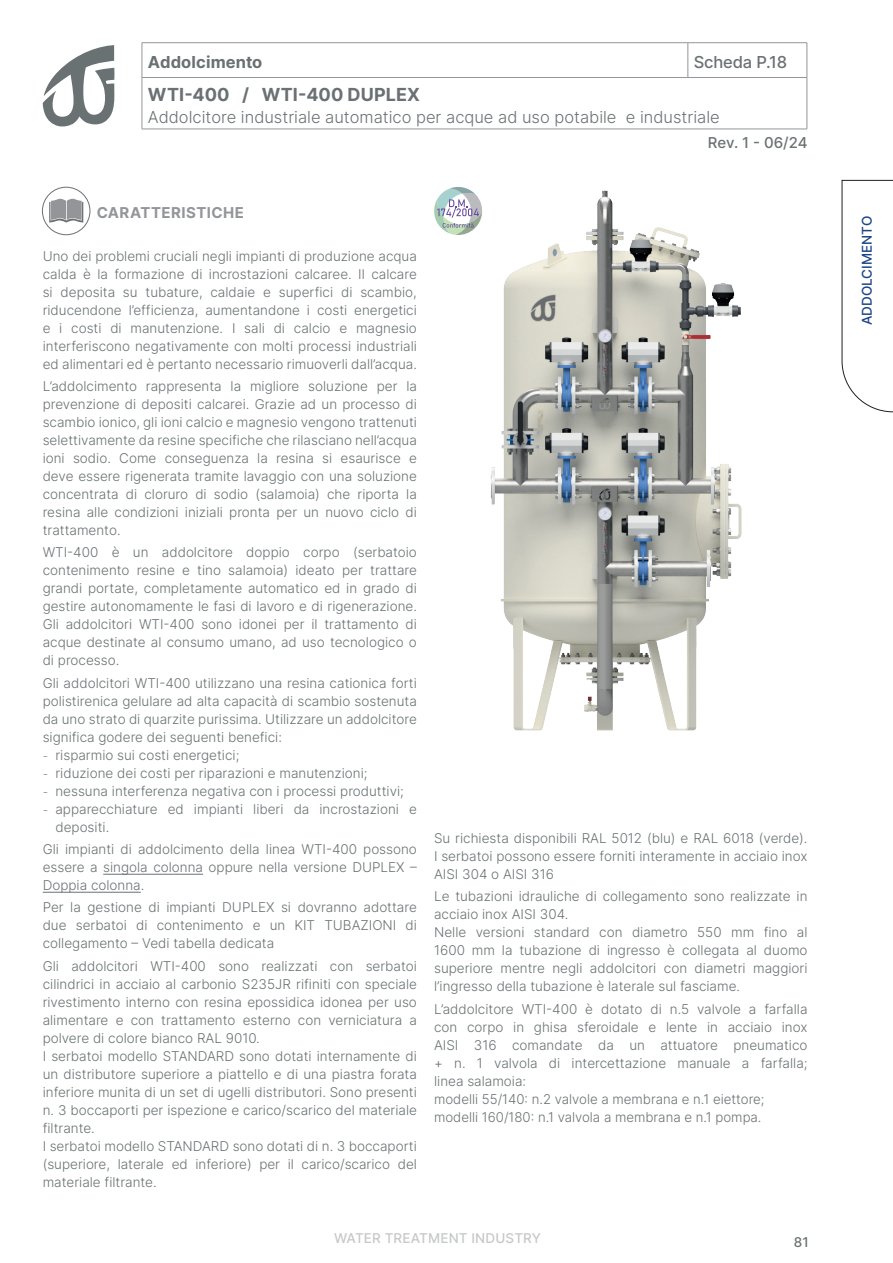
<style>
.page{position:relative;width:893px;height:1263px;background:#fff}
.page>*{position:absolute;margin:0;border:0;box-sizing:border-box;transform-origin:0 0}
.t1{font:700 18px "Inter";letter-spacing:.005em;color:#6a7173}
.t2{font:300 16.5px "Inter";color:#6a7173}
.t3{font:700 16.5px "Inter";letter-spacing:.01em;color:#6a7173}
.t4{font:500 16.5px "Inter";letter-spacing:-.01em;color:#6a7173}
.t5{font:700 15px "Inter";letter-spacing:.03em;color:#939598}
.t6{font:500 15px "Inter";letter-spacing:-.01em;color:#6a7173}
.t7{font:300 13.5px/18px "Inter";color:#6a7173;text-align:justify}
.t8{font:500 13.5px "Inter";letter-spacing:.01em;color:#c7c8ca}
.t9{font:500 13.5px "Inter";color:#1d4488}
.t10{font:500 13.5px "Inter";color:#6a7173}
.s1{font-family:"Helvetica Neue LT Pro";font-weight:100;font-stretch:expanded}
</style>
<div class="page">
<img style="left:490px;top:190px;width:252px;height:541px">
<svg style="left:43px;top:45px;width:72px;height:82px"></svg>
<hr style="left:142px;top:42px;width:546px;height:1px;background:#939598">
<hr style="left:142px;top:43px;width:1px;height:34px;background:#939598">
<hr style="left:688px;top:42px;width:119px;height:1px;background:#939598">
<hr style="left:688px;top:43px;width:1px;height:34px;background:#939598">
<hr style="left:807px;top:43px;width:1px;height:34px;background:#939598">
<hr style="left:142px;top:77px;width:546px;height:1px;background:#939598">
<hr style="left:142px;top:78px;width:1px;height:51px;background:#939598">
<hr style="left:688px;top:77px;width:119px;height:1px;background:#939598">
<hr style="left:807px;top:78px;width:1px;height:51px;background:#939598">
<hr style="left:142px;top:129px;width:546px;height:1px;background:#939598">
<hr style="left:688px;top:129px;width:119px;height:1px;background:#939598">
<hr style="left:103px;top:874px;width:100px;height:1px;background:#6a7173">
<hr style="left:43px;top:892px;width:98px;height:1px;background:#6a7173">
<div style="left:42px;top:187px;width:48px;height:48px;border:1px solid #6a7173;border-radius:50%"></div>
<svg style="left:49px;top:199px;width:34px;height:24px"></svg>
<svg style="left:434px;top:187px;width:48px;height:48px"></svg>
<svg style="left:842px;top:180px;width:51px;height:232px"></svg>
<p class="t3" style="left:148px;top:50px;width:116px">Addolcimento</p>
<p class="t4" style="left:694px;top:50px;width:95px">Scheda P.18</p>
<p class="t1" style="left:148px;top:81px;width:274px">WTI-400 / WTI-400 DUPLEX</p>
<p class="t2" style="left:148px;top:105px;width:573px">Addolcitore industriale automatico per acque ad uso potabile e industriale</p>
<p class="t6" style="left:708px;top:132px;width:101px">Rev. 1 - 06/24</p>
<p class="t5" style="left:97px;top:201px;width:149px">CARATTERISTICHE</p>
<p class="t7" style="left:43px;top:247px;width:376px">Uno dei problemi cruciali negli impianti di produzione acqua calda è la formazione di incrostazioni calcaree. Il calcare si deposita su tubature, caldaie e superfici di scambio, riducendone l’efficienza, aumentandone i costi energetici e i costi di manutenzione. I sali di calcio e magnesio interferiscono negativamente con molti processi industriali ed alimentari ed è pertanto necessario rimuoverli dall’acqua.</p>
<p class="t7" style="left:43px;top:377px;width:376px">L’addolcimento rappresenta la migliore soluzione per la prevenzione di depositi calcarei. Grazie ad un processo di scambio ionico, gli ioni calcio e magnesio vengono trattenuti selettivamente da resine specifiche che rilasciano nell’acqua ioni sodio. Come conseguenza la resina si esaurisce e deve essere rigenerata tramite lavaggio con una soluzione concentrata di cloruro di sodio (salamoia) che riporta la resina alle condizioni iniziali pronta per un nuovo ciclo di trattamento.</p>
<p class="t7" style="left:43px;top:543px;width:376px">WTI-400 è un addolcitore doppio corpo (serbatoio contenimento resine e tino salamoia) ideato per trattare grandi portate, completamente automatico ed in grado di gestire autonomamente le fasi di lavoro e di rigenerazione.<br>Gli addolcitori WTI-400 sono idonei per il trattamento di acque destinate al consumo umano, ad uso tecnologico o di processo.</p>
<p class="t7" style="left:43px;top:674px;width:376px">Gli addolcitori WTI-400 utilizzano una resina cationica forti polistirenica gelulare ad alta capacità di scambio sostenuta da uno strato di quarzite purissima. Utilizzare un addolcitore significa godere dei seguenti benefici:</p>
<p class="t7" style="left:43px;top:746px;width:198px"><span class="s1">-</span> risparmio sui costi energetici;</p>
<p class="t7" style="left:43px;top:764px;width:326px"><span class="s1">-</span> riduzione dei costi per riparazioni e manutenzioni;</p>
<p class="t7" style="left:43px;top:782px;width:363px"><span class="s1">-</span> nessuna interferenza negativa con i processi produttivi;</p>
<p class="t7" style="left:55px;top:800px;width:363px;text-indent:-13px"><span class="s1">-</span> apparecchiature ed impianti liberi da incrostazioni e depositi.</p>
<p class="t7" style="left:43px;top:840px;width:376px">Gli impianti di addolcimento della linea WTI-400 possono essere a singola colonna oppure nella versione DUPLEX – Doppia colonna.</p>
<p class="t7" style="left:43px;top:898px;width:376px">Per la gestione di impianti DUPLEX si dovranno adottare due serbatoi di contenimento e un KIT TUBAZIONI di collegamento – Vedi tabella dedicata</p>
<p class="t7" style="left:43px;top:956px;width:376px">Gli addolcitori WTI-400 sono realizzati con serbatoi cilindrici in acciaio al carbonio S235JR rifiniti con speciale rivestimento interno con resina epossidica idonea per uso alimentare e con trattamento esterno con verniciatura a polvere di colore bianco RAL 9010.</p>
<p class="t7" style="left:43px;top:1046px;width:376px">I serbatoi modello STANDARD sono dotati internamente di un distributore superiore a piattello e di una piastra forata inferiore munita di un set di ugelli distributori. Sono presenti n. 3 boccaporti per ispezione e carico/scarico del materiale filtrante.</p>
<p class="t7" style="left:43px;top:1136px;width:376px">I serbatoi modello STANDARD sono dotati di n. 3 boccaporti (superiore, laterale ed inferiore) per il carico/scarico del materiale filtrante.</p>
<p class="t7" style="left:434px;top:829px;width:375px">Su richiesta disponibili RAL 5012 (blu) e RAL 6018 (verde).<br>I serbatoi possono essere forniti interamente in acciaio inox AISI 304 o AISI 316</p>
<p class="t7" style="left:434px;top:887px;width:375px">Le tubazioni idrauliche di collegamento sono realizzate in acciaio inox AISI 304.</p>
<p class="t7" style="left:434px;top:923px;width:375px">Nelle versioni standard con diametro 550 mm fino al 1600 mm la tubazione di ingresso è collegata al duomo superiore mentre negli addolcitori con diametri maggiori l’ingresso della tubazione è laterale sul fasciame.</p>
<p class="t7" style="left:434px;top:999px;width:375px">L’addolcitore WTI-400 è dotato di n.5 valvole a farfalla con corpo in ghisa sferoidale e lente in acciaio inox AISI 316 comandate da un attuatore pneumatico + n. 1 valvola di intercettazione manuale a farfalla; linea salamoia:</p>
<p class="t7" style="left:434px;top:1089px;width:332px">modelli 55/140: n.2 valvole a membrana e n.1 eiettore;</p>
<p class="t7" style="left:434px;top:1107px;width:329px">modelli 160/180: n.1 valvola a membrana e n.1 pompa.</p>
<p class="t8" style="left:334px;top:1228px;width:208px">WATER TREATMENT INDUSTRY</p>
<p class="t10" style="left:794px;top:1232px;width:16px">81</p>
<p class="t9" style="left:857px;top:325px;width:111px;rotate:-90deg">ADDOLCIMENTO</p>
</div>
